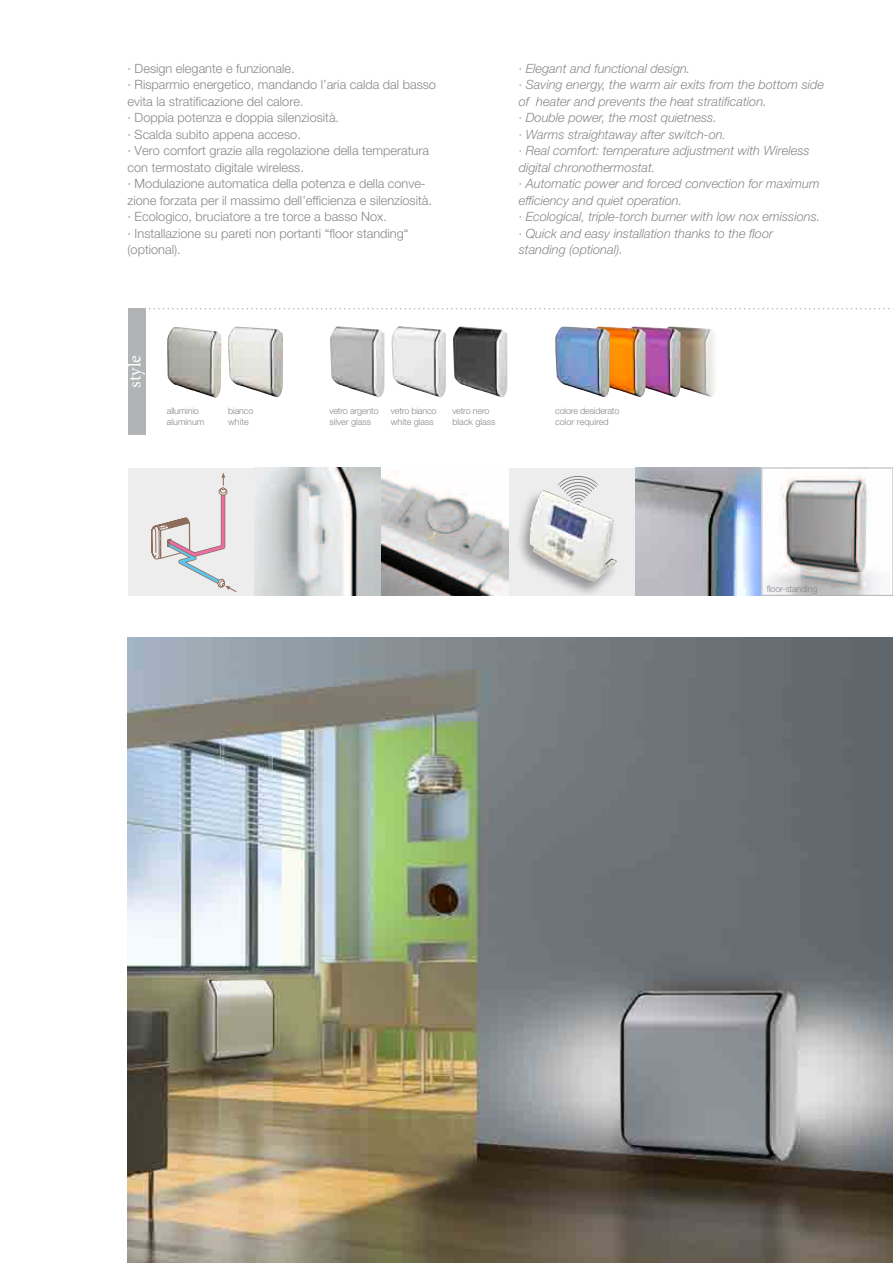
<style>
.page{position:relative;width:893px;height:1263px;background:#fff}
.page>*{position:absolute;margin:0;border:0;box-sizing:border-box;transform-origin:0 0}
.t1{font:18px "Minion Pro";color:#fff}
.t2{font:300 12.75px/16.5px "Helvetica Neue LT Std";color:#87888a}
.t3{font:italic 300 12.75px/16.5px "Helvetica Neue LT Std";color:#87888a}
.t4{font:300 9px/10.8px "Helvetica Neue LT Std";letter-spacing:-.02em;color:#87888a}
.t5{font:300 9px/10.8px "Helvetica Neue LT Std";color:#87888a}
</style>
<div class="page">
<div style="left:508px;top:468px;width:127px;height:127px;background:#ededee"></div>
<div style="left:516px;top:489px;width:104px;height:106px;background:#1a171c;opacity:.4"></div>
<img style="left:530px;top:490px;width:87px;height:92px">
<div style="left:128px;top:468px;width:126px;height:127px;background:#ededee"></div>
<svg style="left:151px;top:473px;width:86px;height:119px"></svg>
<img style="left:255px;top:468px;width:253px;height:127px">
<img style="left:635px;top:468px;width:248px;height:127px">
<svg style="left:558px;top:476px;width:40px;height:29px"></svg>
<img style="left:228px;top:327px;width:55px;height:70px">
<img style="left:167px;top:327px;width:54px;height:71px">
<img style="left:330px;top:326px;width:54px;height:71px">
<img style="left:392px;top:326px;width:54px;height:71px">
<img style="left:453px;top:326px;width:54px;height:71px">
<img style="left:681px;top:327px;width:34px;height:70px">
<img style="left:646px;top:327px;width:35px;height:70px">
<img style="left:610px;top:327px;width:36px;height:70px">
<img style="left:555px;top:327px;width:55px;height:70px">
<div style="left:762px;top:468px;width:131px;height:127px;border:1px solid #b1b3b4"></div>
<div style="left:128px;top:308px;width:17px;height:127px;background:#b1b3b4"></div>
<svg style="left:145px;top:308px;width:748px;height:1px"></svg>
<img style="left:128px;top:637px;width:765px;height:626px">
<p class="t2" style="left:128px;top:60px;width:310px">· Design elegante e funzionale.<br>· Risparmio energetico, mandando l’aria calda dal basso evita la stratificazione del calore.<br>· Doppia potenza e doppia silenziosità.<br>· Scalda subito appena acceso.<br>· Vero comfort grazie alla regolazione della temperatura con termostato digitale wireless.<br>· Modulazione automatica della potenza e della conve&shy;zione forzata per il massimo dell’efficienza e silenziosità. · Ecologico, bruciatore a tre torce a basso Nox.<br>· Installazione su pareti non portanti “floor standing“ (optional).</p>
<p class="t3" style="left:519px;top:60px;width:307px">· Elegant and functional design.<br>· Saving energy, the warm air exits from the bottom side of heater and prevents the heat stratification.<br>· Double power, the most quietness.<br>· Warms straightaway after switch-on.<br>· Real comfort: temperature adjustment with Wireless digital chronothermostat.<br>· Automatic power and forced convection for maximum efficiency and quiet operation.<br>· Ecological, triple-torch burner with low nox emissions. · Quick and easy installation thanks to the floor<br>standing (optional).</p>
<h1 class="t1" style="left:123px;top:388px;width:34px;rotate:-90deg">style</h1>
<p class="t5" style="left:167px;top:405px;width:39px">alluminio aluminum</p>
<p class="t4" style="left:228px;top:405px;width:27px">bianco white</p>
<p class="t4" style="left:329px;top:405px;width:51px">vetro argento silver glass</p>
<p class="t4" style="left:391px;top:405px;width:47px">vetro bianco white glass</p>
<p class="t4" style="left:452px;top:405px;width:45px">vetro nero black glass</p>
<p class="t4" style="left:555px;top:405px;width:66px">colore desiderato color required</p>
<p class="t4" style="left:767px;top:583px;width:52px">floor-standing</p>
</div>
